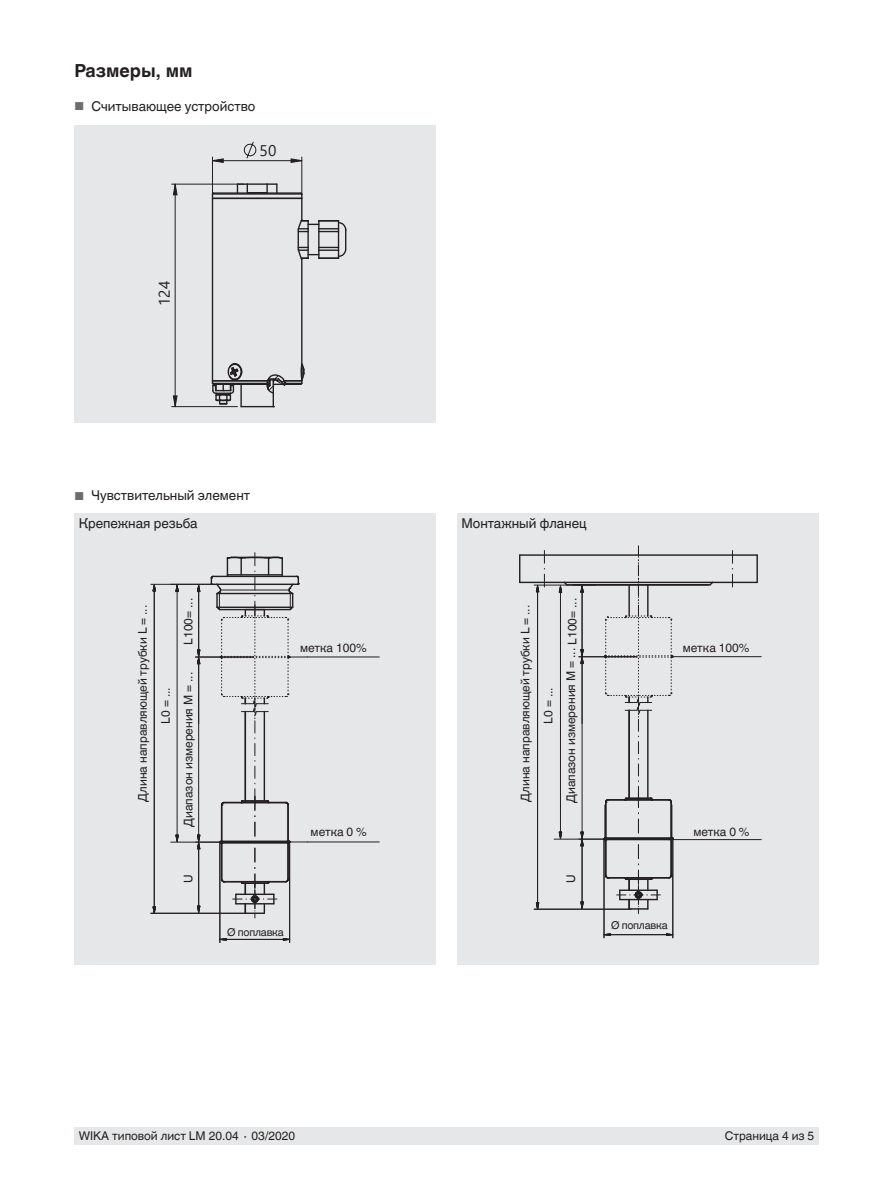
<style>
.page{position:relative;width:893px;height:1188px;background:#fff}
.page>*{position:absolute;margin:0;border:0;box-sizing:border-box;transform-origin:0 0}
.t1{font:700 18px "Helvetica World";color:#231f20}
.t2{font:15.45px "Segoe UI";color:#231f20}
.t3{font:13.5px "Helvetica World";color:#231f20}
.t4{font:12px "Helvetica World";color:#231f20}
.t5{font:10.8px "Helvetica World";letter-spacing:-.02em;color:#231f20}
.s1{font-size:11.55px;color:#6c6d70}
</style>
<div class="page">
<div style="left:74px;top:1128px;width:745px;height:17px;background:#e6e7e9"></div>
<div style="left:74px;top:513px;width:362px;height:452px;background:#e6e7e9"></div>
<div style="left:457px;top:513px;width:362px;height:452px;background:#e6e7e9"></div>
<hr style="left:221px;top:843px;width:1px;height:36px;background:#231f20">
<hr style="left:287px;top:843px;width:2px;height:36px;background:#231f20">
<hr style="left:287px;top:805px;width:2px;height:36px;background:#231f20">
<hr style="left:221px;top:805px;width:1px;height:36px;background:#231f20">
<hr style="left:221px;top:841px;width:67px;height:1px;background:#231f20">
<hr style="left:221px;top:842px;width:67px;height:1px;background:#231f20">
<hr style="left:308px;top:657px;width:71px;height:1px;background:#231f20">
<svg style="left:255px;top:816px;width:1px;height:20px"></svg>
<svg style="left:255px;top:843px;width:1px;height:19px"></svg>
<svg style="left:221px;top:868px;width:68px;height:50px"></svg>
<svg style="left:211px;top:553px;width:97px;height:257px"></svg>
<hr style="left:151px;top:584px;width:61px;height:1px;background:#231f20">
<svg style="left:152px;top:584px;width:4px;height:8px"></svg>
<hr style="left:151px;top:913px;width:94px;height:1px;background:#231f20">
<svg style="left:152px;top:906px;width:4px;height:7px"></svg>
<hr style="left:154px;top:591px;width:1px;height:317px;background:#231f20">
<hr style="left:220px;top:844px;width:1px;height:99px;background:#231f20">
<svg style="left:219px;top:938px;width:8px;height:3px"></svg>
<hr style="left:289px;top:844px;width:1px;height:99px;background:#231f20">
<svg style="left:283px;top:938px;width:6px;height:3px"></svg>
<hr style="left:226px;top:939px;width:57px;height:1px;background:#231f20">
<hr style="left:195px;top:657px;width:58px;height:1px;background:#231f20">
<hr style="left:198px;top:591px;width:1px;height:60px;background:#231f20">
<svg style="left:288px;top:840px;width:20px;height:4px"></svg>
<hr style="left:308px;top:842px;width:71px;height:1px;background:#231f20">
<svg style="left:197px;top:585px;width:4px;height:7px"></svg>
<hr style="left:198px;top:663px;width:1px;height:174px;background:#231f20">
<svg style="left:197px;top:649px;width:4px;height:16px"></svg>
<hr style="left:171px;top:842px;width:82px;height:1px;background:#231f20">
<hr style="left:198px;top:848px;width:1px;height:61px;background:#231f20">
<svg style="left:197px;top:834px;width:4px;height:16px"></svg>
<svg style="left:197px;top:905px;width:4px;height:8px"></svg>
<svg style="left:175px;top:585px;width:4px;height:7px"></svg>
<hr style="left:177px;top:590px;width:1px;height:247px;background:#231f20">
<svg style="left:175px;top:834px;width:4px;height:8px"></svg>
<hr style="left:520px;top:554px;width:237px;height:2px;background:#231f20">
<hr style="left:756px;top:555px;width:2px;height:27px;background:#231f20">
<hr style="left:713px;top:582px;width:44px;height:1px;background:#231f20">
<svg style="left:708px;top:581px;width:7px;height:5px"></svg>
<hr style="left:567px;top:584px;width:143px;height:2px;background:#231f20">
<hr style="left:520px;top:582px;width:44px;height:1px;background:#231f20">
<svg style="left:519px;top:555px;width:1px;height:27px"></svg>
<hr style="left:564px;top:582px;width:149px;height:1px;background:#231f20">
<svg style="left:732px;top:550px;width:1px;height:37px"></svg>
<svg style="left:603px;top:546px;width:70px;height:368px"></svg>
<hr style="left:604px;top:840px;width:1px;height:98px;background:#231f20">
<svg style="left:603px;top:933px;width:8px;height:3px"></svg>
<hr style="left:672px;top:840px;width:1px;height:98px;background:#231f20">
<svg style="left:666px;top:933px;width:7px;height:3px"></svg>
<hr style="left:610px;top:934px;width:56px;height:1px;background:#231f20">
<hr style="left:573px;top:585px;width:135px;height:1px;background:#231f20">
<hr style="left:671px;top:805px;width:1px;height:36px;background:#231f20">
<hr style="left:604px;top:805px;width:2px;height:36px;background:#231f20">
<hr style="left:673px;top:656px;width:88px;height:1px;background:#231f20">
<hr style="left:534px;top:585px;width:61px;height:1px;background:#231f20">
<svg style="left:536px;top:550px;width:9px;height:43px"></svg>
<hr style="left:534px;top:909px;width:97px;height:1px;background:#231f20">
<svg style="left:536px;top:902px;width:3px;height:8px"></svg>
<hr style="left:537px;top:591px;width:1px;height:312px;background:#231f20">
<hr style="left:579px;top:656px;width:58px;height:1px;background:#231f20">
<hr style="left:582px;top:590px;width:1px;height:61px;background:#231f20">
<hr style="left:668px;top:839px;width:93px;height:1px;background:#231f20">
<svg style="left:580px;top:585px;width:4px;height:8px"></svg>
<hr style="left:582px;top:663px;width:1px;height:175px;background:#231f20">
<svg style="left:580px;top:649px;width:4px;height:15px"></svg>
<hr style="left:554px;top:839px;width:83px;height:1px;background:#231f20">
<hr style="left:582px;top:841px;width:1px;height:63px;background:#231f20">
<svg style="left:580px;top:831px;width:4px;height:16px"></svg>
<svg style="left:580px;top:901px;width:4px;height:8px"></svg>
<svg style="left:558px;top:581px;width:11px;height:12px"></svg>
<hr style="left:560px;top:590px;width:1px;height:248px;background:#231f20">
<svg style="left:558px;top:831px;width:4px;height:8px"></svg>
<div style="left:74px;top:125px;width:362px;height:297px;background:#e6e7e9"></div>
<hr style="left:301px;top:157px;width:1px;height:38px;background:#231f20">
<hr style="left:212px;top:157px;width:1px;height:38px;background:#231f20">
<hr style="left:172px;top:406px;width:65px;height:1px;background:#231f20">
<hr style="left:172px;top:184px;width:72px;height:1px;background:#231f20">
<svg style="left:212px;top:141px;width:91px;height:22px"></svg>
<svg style="left:173px;top:183px;width:5px;height:224px"></svg>
<hr style="left:213px;top:192px;width:88px;height:2px;background:#231f20">
<hr style="left:212px;top:193px;width:90px;height:2px;background:#231f20">
<hr style="left:213px;top:384px;width:54px;height:1px;background:#231f20">
<hr style="left:212px;top:383px;width:55px;height:1px;background:#231f20">
<hr style="left:212px;top:198px;width:90px;height:1px;background:#231f20">
<hr style="left:212px;top:380px;width:56px;height:1px;background:#231f20">
<hr style="left:241px;top:406px;width:32px;height:1px;background:#231f20">
<svg style="left:237px;top:183px;width:40px;height:10px"></svg>
<svg style="left:211px;top:192px;width:4px;height:6px"></svg>
<svg style="left:211px;top:362px;width:32px;height:43px"></svg>
<hr style="left:301px;top:260px;width:1px;height:104px;background:#231f20">
<svg style="left:297px;top:191px;width:50px;height:70px"></svg>
<hr style="left:212px;top:198px;width:1px;height:183px;background:#231f20">
<svg style="left:265px;top:362px;width:40px;height:45px"></svg>
<hr style="left:240px;top:384px;width:2px;height:23px;background:#231f20">
<h1 class="t1" style="left:74px;top:60px;width:120px">Размеры, мм</h1>
<p class="t3" style="left:74px;top:99px;width:183px"><span class="s1">■</span> Считывающее устройство</p>
<p class="t2" style="left:150px;top:306px;width:27px;rotate:-90deg">124</p>
<p class="t2" style="left:260px;top:136px;width:18px">50</p>
<p class="t3" style="left:74px;top:488px;width:177px"><span class="s1">■</span> Чувствительный элемент</p>
<p class="t3" style="left:79px;top:516px;width:120px">Крепежная резьба</p>
<p class="t3" style="left:461px;top:516px;width:127px">Монтажный фланец</p>
<p class="t4" style="left:136px;top:802px;width:198px;rotate:-90deg">Длина направляющей трубки L = ...</p>
<p class="t4" style="left:159px;top:724px;width:38px;rotate:-90deg">L0 = ...</p>
<p class="t4" style="left:181px;top:645px;width:48px;rotate:-90deg">L100= ...</p>
<p class="t4" style="left:181px;top:827px;width:156px;rotate:-90deg">Диапазон измерения M = ...</p>
<p class="t4" style="left:181px;top:883px;width:10px;rotate:-90deg">U</p>
<p class="t4" style="left:300px;top:641px;width:68px">метка 100%</p>
<p class="t4" style="left:311px;top:824px;width:58px">метка 0 %</p>
<p class="t5" style="left:227px;top:926px;width:58px">Ø поплавка</p>
<p class="t4" style="left:518px;top:802px;width:198px;rotate:-90deg">Длина направляющей трубки L = ...</p>
<p class="t4" style="left:541px;top:724px;width:38px;rotate:-90deg">L0 = ...</p>
<p class="t4" style="left:564px;top:803px;width:207px;rotate:-90deg">Диапазон измерения M = ... L100= ...</p>
<p class="t4" style="left:564px;top:883px;width:10px;rotate:-90deg">U</p>
<p class="t4" style="left:683px;top:641px;width:68px">метка 100%</p>
<p class="t4" style="left:693px;top:824px;width:58px">метка 0 %</p>
<p class="t5" style="left:611px;top:919px;width:58px">Ø поплавка</p>
<p class="t4" style="left:79px;top:1129px;width:218px">WIKA типовой лист LM 20.04 ∙ 03/2020</p>
<p class="t4" style="left:725px;top:1129px;width:91px">Страница 4 из 5</p>
</div>
